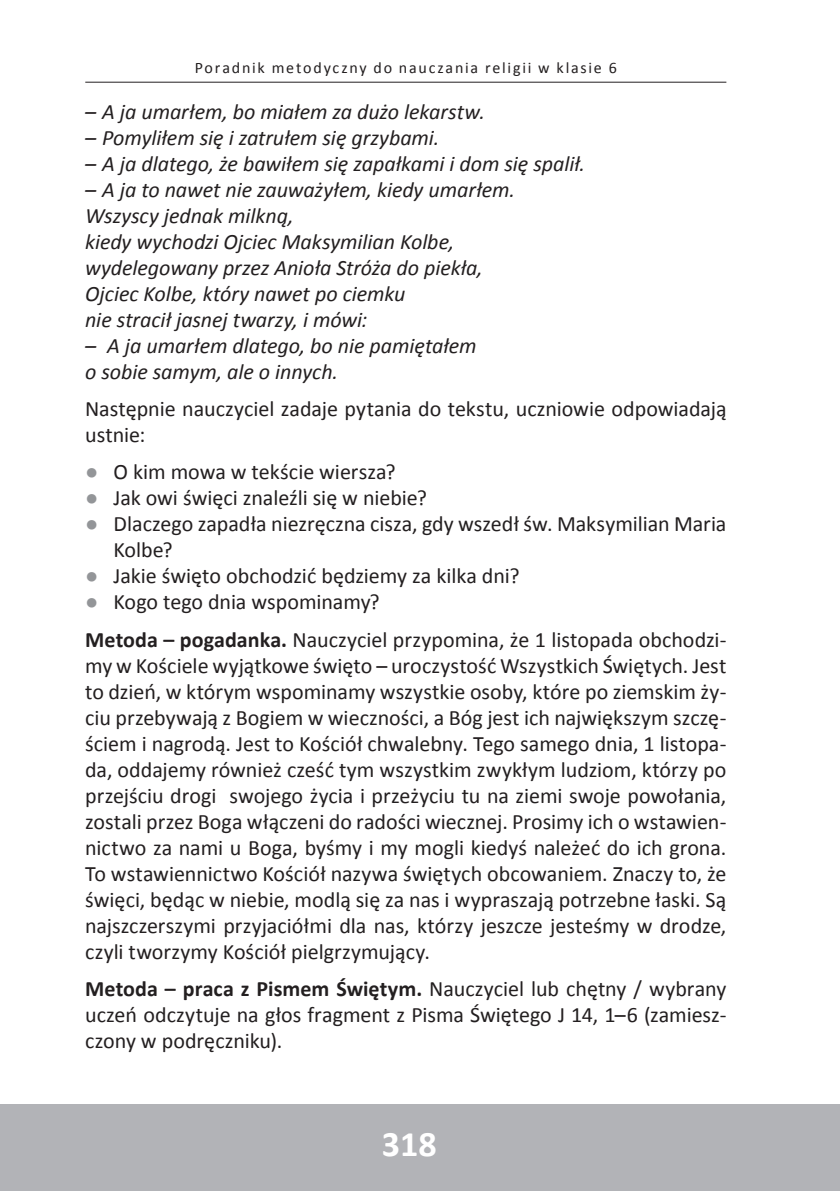
<style>
.page{position:relative;width:840px;height:1191px;background:#fff}
.page>*{position:absolute;margin:0;border:0;box-sizing:border-box;transform-origin:0 0}
.t1{font:700 36px "Calibri";color:#fff}
.t2{font:22px/26px "Calibri";color:#231f20}
.t3{font:italic 22px/26px "Calibri";letter-spacing:-.005em;color:#231f20}
.t4{font:16px "Calibri";letter-spacing:.11em;color:#231f20}
.s1{font-family:"Arial";color:#939598}
.s2{font-weight:700}
</style>
<div class="page">
<div style="left:0;top:1104px;width:839px;height:87px;background:#b2b3b7"></div>
<hr style="left:85px;top:82px;width:641px;height:1px;background:#231f20">
<p class="t4" style="left:195px;top:57px;width:423px">Poradnik metodyczny do nauczania religii w klasie 6</p>
<p class="t3" style="left:85px;top:97px;width:401px">– A ja umarłem, bo miałem za dużo lekarstw.</p>
<p class="t3" style="left:85px;top:123px;width:355px">– Pomyliłem się i zatrułem się grzybami.</p>
<p class="t3" style="left:85px;top:149px;width:501px">– A ja dlatego, że bawiłem się zapałkami i dom się spalił.</p>
<p class="t3" style="left:85px;top:175px;width:431px">– A ja to nawet nie zauważyłem, kiedy umarłem.<br>Wszyscy jednak milkną,<br>kiedy wychodzi Ojciec Maksymilian Kolbe, wydelegowany przez Anioła Stróża do piekła, Ojciec Kolbe, który nawet po ciemku<br>nie stracił jasnej twarzy, i mówi:</p>
<p class="t3" style="left:85px;top:331px;width:393px">– A ja umarłem dlatego, bo nie pamiętałem o sobie samym, ale o innych.</p>
<p class="t2" style="left:85px;top:396px;width:642px">Następnie nauczyciel zadaje pytania do tekstu, uczniowie odpowiadają ustnie:</p>
<p class="t2" style="left:85px;top:459px;width:312px"><span class="s1">●</span> O kim mowa w tekście wiersza?</p>
<p class="t2" style="left:85px;top:485px;width:343px"><span class="s1">●</span> Jak owi święci znaleźli się w niebie?</p>
<p class="t2" style="left:113px;top:511px;width:614px;text-indent:-28px"><span class="s1">●</span> Dlaczego zapadła niezręczna cisza, gdy wszedł św. Maksymilian Maria<br>Kolbe?</p>
<p class="t2" style="left:85px;top:563px;width:436px"><span class="s1">●</span> Jakie święto obchodzić będziemy za kilka dni?</p>
<p class="t2" style="left:85px;top:583px;width:642px;line-height:37.4px"><span class="s1">●</span> Kogo tego dnia wspominamy?<br><span class="s2">Metoda – pogadanka.</span> Nauczyciel przypomina, że 1 listopada obchodzi-</p>
<p class="t2" style="left:85px;top:652px;width:642px;text-align:justify">my w Kościele wyjątkowe święto – uroczystość Wszystkich Świętych. Jest to dzień, w którym wspominamy wszystkie osoby, które po ziemskim ży&shy;ciu przebywają z Bogiem w wieczności, a Bóg jest ich największym szczę&shy;ściem i nagrodą. Jest to Kościół chwalebny. Tego samego dnia, 1 listopa&shy;da, oddajemy również cześć tym wszystkim zwykłym ludziom, którzy po przejściu drogi swojego życia i przeżyciu tu na ziemi swoje powołania, zostali przez Boga włączeni do radości wiecznej. Prosimy ich o wstawien&shy;nictwo za nami u Boga, byśmy i my mogli kiedyś należeć do ich grona.<br>To wstawiennictwo Kościół nazywa świętych obcowaniem. Znaczy to, że święci, będąc w niebie, modlą się za nas i wypraszają potrzebne łaski. Są najszczerszymi przyjaciółmi dla nas, którzy jeszcze jesteśmy w drodze, czyli tworzymy Kościół pielgrzymujący.</p>
<p class="t2" style="left:85px;top:976px;width:642px;text-align:justify"><span class="s2">Metoda – praca z Pismem Świętym.</span> Nauczyciel lub chętny / wybrany uczeń odczytuje na głos fragment z Pisma Świętego J 14, 1–6 (zamiesz&shy;czony w podręczniku).</p>
<h1 class="t1" style="left:382px;top:1120px;width:56px">318</h1>
</div>
